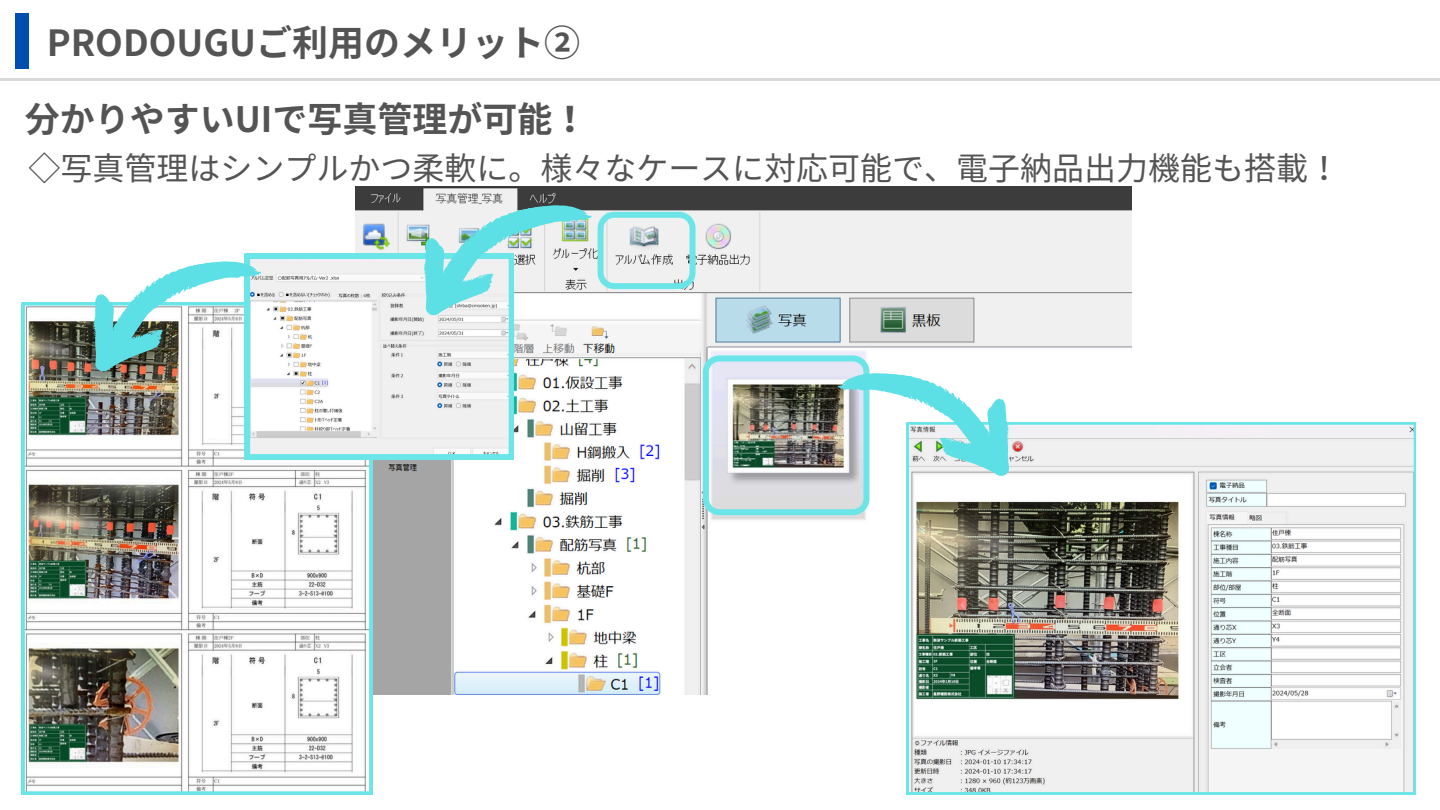
<style>
.page{position:relative;width:1440px;height:810px;background:#fff}
.page>*{position:absolute;margin:0;border:0;box-sizing:border-box;transform-origin:0 0}
.t1{font:700 36px "Noto Sans JP";color:#545454}
.t2{font:700 35px "Noto Sans JP";color:#545454}
.t3{font:32px "Noto Sans JP";color:#545454}
</style>
<div class="page">
<div style="left:15px;top:13px;width:13px;height:56px;background:#004eae"></div>
<hr style="left:0;top:78px;width:1440px;height:3px;background:#d9d9d9">
<img style="left:356px;top:186px;width:775px;height:509px">
<img style="left:907px;top:423px;width:509px;height:371px">
<img style="left:22px;top:303px;width:350px;height:491px">
<svg style="left:245px;top:254px;width:269px;height:205px"></svg>
<svg style="left:412px;top:198px;width:284px;height:119px"></svg>
<img style="left:703px;top:355px;width:316px;height:160px">
<svg style="left:81px;top:254px;width:192px;height:119px"></svg>
<p class="t1" style="left:47px;top:14px;width:535px">PRODOUGUご利用のメリット②</p>
<p class="t2" style="left:25px;top:91px;width:564px">分かりやすいUIで写真管理が可能！</p>
<p class="t3" style="left:28px;top:143px;width:1313px">◇写真管理はシンプルかつ柔軟に。様々なケースに対応可能で、電子納品出力機能も搭載！</p>
</div>
